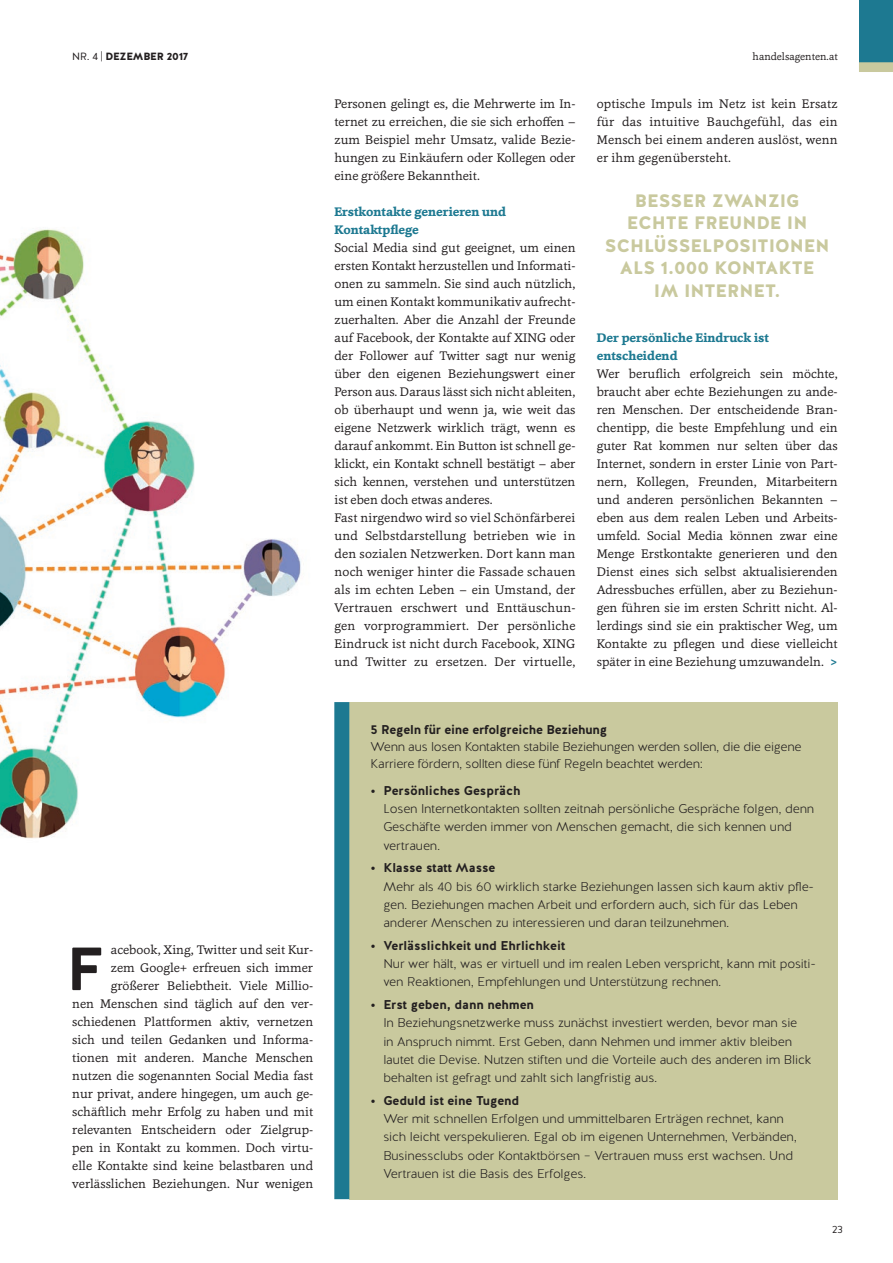
<style>
.page{position:relative;width:893px;height:1263px;background:#fff}
.page>*{position:absolute;margin:0;border:0;box-sizing:border-box;transform-origin:0 0}
.t1{font:700 60.75px "Halis R";color:#231f20}
.t2{font:18px/22.5px "Halis R S Black";color:#c9c99e;text-align:center}
.t3{font:12.75px/18px "Cassia";color:#231f20;text-align:justify}
.t4{font:300 12.75px/18.3px "Halis R";letter-spacing:-.01em;color:#231f20}
.t5{font:700 12.75px "Halis R";letter-spacing:-.01em;color:#231f20}
.t6{font:700 12.75px/18px "Cassia";color:#1d7991}
.t7{font:10.5px "Cassia";color:#231f20}
.t8{font:10.5px "Halis R S Black";letter-spacing:-.02em;color:#231f20}
.t9{font:10.5px "Halis R";color:#231f20}
.s1{font-family:"Halis R"}
.s2{font-weight:700;color:#1d7991}
</style>
<div class="page">
<div style="left:859px;top:0;width:34px;height:66px;background:#1d7991"></div>
<div style="left:859px;top:62px;width:34px;height:10px;background:#c9c99e"></div>
<img style="left:0;top:229px;width:301px;height:610px">
<div style="left:349px;top:702px;width:488px;height:497px;background:#c9c99e"></div>
<div style="left:334px;top:702px;width:15px;height:497px;background:#1d7991"></div>
<p class="t8" style="left:72px;top:50px;width:118px"><span class="s1">NR. 4 |</span> DEZEMBER 2017</p>
<p class="t3" style="left:334px;top:94px;width:242px">Personen gelingt es, die Mehrwerte im In&shy;ternet zu erreichen, die sie sich erhoffen – zum Beispiel mehr Umsatz, valide Bezie&shy;hungen zu Einkäufern oder Kollegen oder eine größere Bekanntheit.</p>
<p class="t6" style="left:334px;top:203px;width:173px">Erstkontakte generieren und<br>Kontaktpflege</p>
<p class="t3" style="left:334px;top:238px;width:242px;text-align:left">Social Media sind gut geeignet, um einen ersten Kontakt herzustellen und Informati&shy;onen zu sammeln. Sie sind auch nützlich, um einen Kontakt kommunikativ aufrecht&shy;zuerhalten. Aber die Anzahl der Freunde auf Facebook, der Kontakte auf XING oder der Follower auf Twitter sagt nur wenig über den eigenen Beziehungswert einer Person aus. Daraus lässt sich nicht ableiten, ob überhaupt und wenn ja, wie weit das eigene Netzwerk wirklich trägt, wenn es darauf ankommt. Ein Button ist schnell ge&shy;klickt, ein Kontakt schnell bestätigt – aber sich kennen, verstehen und unterstützen ist eben doch etwas anderes.<br>Fast nirgendwo wird so viel Schönfärberei und Selbstdarstellung betrieben wie in den sozialen Netzwerken. Dort kann man noch weniger hinter die Fassade schauen als im echten Leben – ein Umstand, der Vertrauen erschwert und Enttäuschun&shy;gen vorprogrammiert. Der persönliche Eindruck ist nicht durch Facebook, XING und Twitter zu ersetzen. Der virtuelle,</p>
<p class="t7" style="left:753px;top:49px;width:87px">handelsagenten.at</p>
<p class="t3" style="left:597px;top:94px;width:242px">optische Impuls im Netz ist kein Ersatz für das intuitive Bauchgefühl, das ein Mensch bei einem anderen auslöst, wenn er ihm gegenübersteht.</p>
<h2 class="t2" style="left:605px;top:190px;width:226px">BESSER ZWANZIG<br>ECHTE FREUNDE IN<br>SCHLÜSSELPOSITIONEN<br>ALS 1.000 KONTAKTE<br>IM INTERNET.</h2>
<p class="t6" style="left:597px;top:329px;width:174px">Der persönliche Eindruck ist entscheidend</p>
<p class="t3" style="left:597px;top:365px;width:242px">Wer beruflich erfolgreich sein möchte, braucht aber echte Beziehungen zu ande&shy;ren Menschen. Der entscheidende Bran&shy;chentipp, die beste Empfehlung und ein guter Rat kommen nur selten über das Internet, sondern in erster Linie von Part&shy;nern, Kollegen, Freunden, Mitarbeitern und anderen persönlichen Bekannten – eben aus dem realen Leben und Arbeits&shy;umfeld. Social Media können zwar eine Menge Erstkontakte generieren und den Dienst eines sich selbst aktualisierenden Adressbuches erfüllen, aber zu Beziehun&shy;gen führen sie im ersten Schritt nicht. Al&shy;lerdings sind sie ein praktischer Weg, um Kontakte zu pflegen und diese vielleicht später in eine Beziehung umzuwandeln. <span class="s2">&gt;</span></p>
<p class="t3" style="left:72px;top:940px;width:242px;text-align:right">acebook, Xing, Twitter und seit Kur-<br>zem Google+ erfreuen sich immer größerer Beliebtheit. Viele Millio-<br>nen Menschen sind täglich auf den ver&shy;schiedenen Plattformen aktiv, vernetzen sich und teilen Gedanken und Informa&shy;tionen mit anderen. Manche Menschen nutzen die sogenannten Social Media fast nur privat, andere hingegen, um auch ge&shy;schäftlich mehr Erfolg zu haben und mit relevanten Entscheidern oder Zielgrup&shy;pen in Kontakt zu kommen. Doch virtu&shy;elle Kontakte sind keine belastbaren und verlässlichen Beziehungen. Nur wenigen</p>
<h1 class="t1" style="left:66px;top:930px;width:40px">F</h1>
<p class="t5" style="left:371px;top:721px;width:238px">5 Regeln für eine erfolgreiche Beziehung</p>
<p class="t4" style="left:371px;top:738px;width:432px;line-height:17.2px">Wenn aus losen Kontakten stabile Beziehungen werden sollen, die die eigene<br>Karriere fördern, sollten diese fünf Regeln beachtet werden:</p>
<p class="t5" style="left:371px;top:782px;width:151px">• Persönliches Gespräch</p>
<p class="t4" style="left:383px;top:800px;width:432px">Losen Internetkontakten sollten zeitnah persönliche Gespräche folgen, denn<br>Geschäfte werden immer von Menschen gemacht, die sich kennen und vertrauen.</p>
<p class="t5" style="left:371px;top:860px;width:126px">• Klasse statt Masse</p>
<p class="t4" style="left:383px;top:877px;width:432px">Mehr als 40 bis 60 wirklich starke Beziehungen lassen sich kaum aktiv pfle&shy;gen. Beziehungen machen Arbeit und erfordern auch, sich für das Leben anderer Menschen zu interessieren und daran teilzunehmen.</p>
<p class="t5" style="left:371px;top:937px;width:196px">• Verlässlichkeit und Ehrlichkeit</p>
<p class="t4" style="left:383px;top:955px;width:434px">Nur wer hält, was er virtuell und im realen Leben verspricht, kann mit positi&shy;ven Reaktionen, Empfehlungen und Unterstützung rechnen.</p>
<p class="t5" style="left:371px;top:996px;width:165px">• Erst geben, dann nehmen</p>
<p class="t4" style="left:383px;top:1014px;width:430px">In Beziehungsnetzwerke muss zunächst investiert werden, bevor man sie<br>in Anspruch nimmt. Erst Geben, dann Nehmen und immer aktiv bleiben lautet die Devise. Nutzen stiften und die Vorteile auch des anderen im Blick behalten ist gefragt und zahlt sich langfristig aus.</p>
<p class="t5" style="left:371px;top:1092px;width:150px">• Geduld ist eine Tugend</p>
<p class="t4" style="left:383px;top:1110px;width:415px">Wer mit schnellen Erfolgen und ummittelbaren Erträgen rechnet, kann sich leicht verspekulieren. Egal ob im eigenen Unternehmen, Verbänden, Businessclubs oder Kontaktbörsen – Vertrauen muss erst wachsen. Und Vertrauen ist die Basis des Erfolges.</p>
<p class="t9" style="left:832px;top:1222px;width:12px">23</p>
</div>
